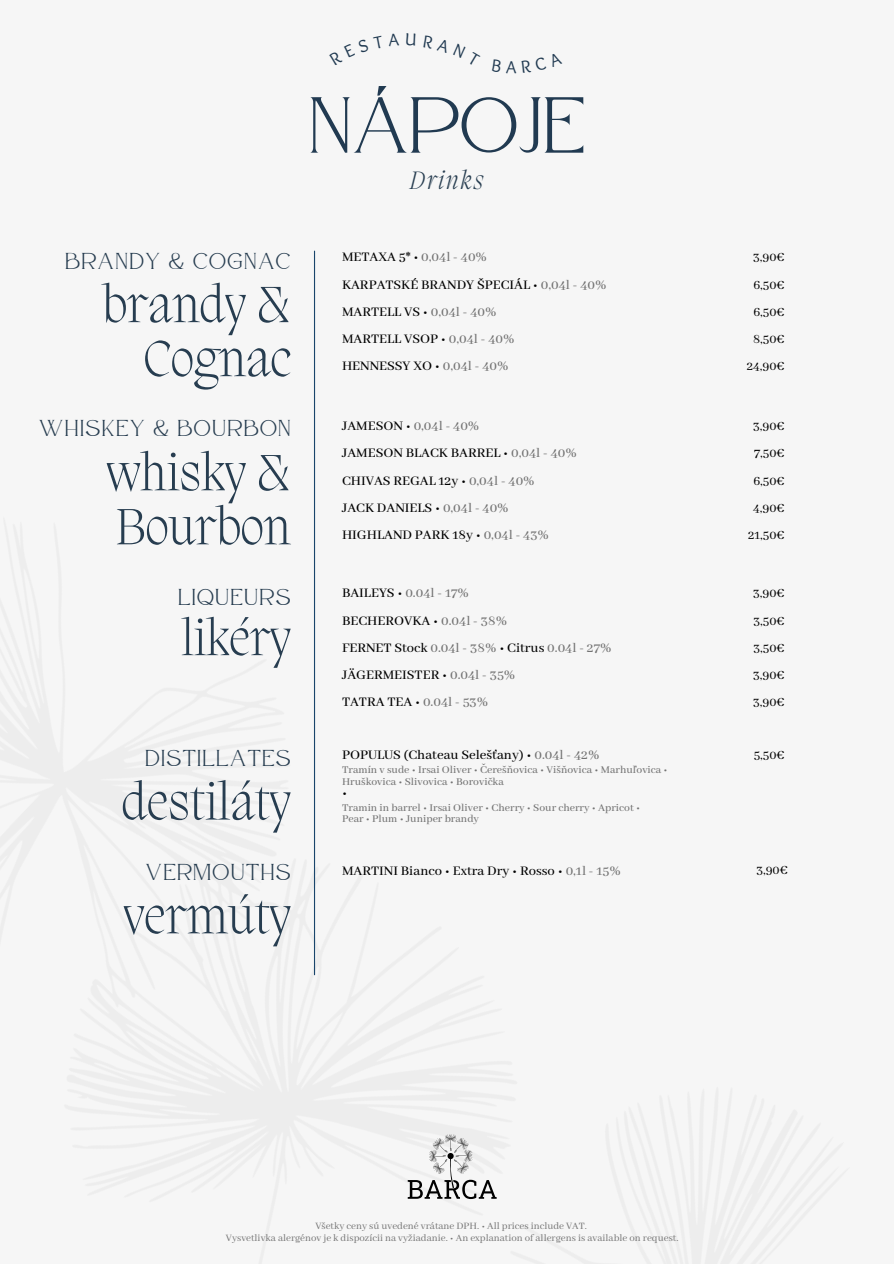
<style>
.page{position:relative;width:894px;height:1264px;background:#fff}
.page>*{position:absolute;margin:0;border:0;box-sizing:border-box;transform-origin:0 0}
.t1{font:79.2px "Atteron";color:#213a51}
.t2{font:200 52.2px/54px "Migra";color:#273d50;text-align:right}
.t3{font:200 50.7px "Migra";color:#273d50}
.t4{font:italic 200 25.8px "Migra";letter-spacing:.06em;color:#273d50}
.t5{font:22.95px "Atteron";letter-spacing:.06em;color:#273d50}
.t6{font:500 14.55px "Abhaya Libre";color:#000}
.t7{font:500 14.55px "Abhaya Libre";color:#737373}
.t8{font:13.95px "Abhaya Libre";color:#000}
.t9{font:500 11.55px "Abhaya Libre";color:#737373}
.t10{font:10.8px/11.7px "Abhaya Libre";color:#737373;text-align:center}
.s1{color:#737373}
.s2{color:#000}
</style>
<div class="page">
<div style="left:0;top:0;width:893px;height:1263px;background:#f6f6f6"></div>
<hr style="left:314px;top:251px;width:1px;height:723px;background:#19456b">
<svg style="left:407px;top:1134px;width:89px;height:64px"></svg>
<h1 class="t1" style="left:308px;top:79px;width:278px">NÁPOJE</h1>
<h3 class="t4" style="left:410px;top:168px;width:75px">Drinks</h3>
<h4 class="t5" style="left:65px;top:248px;width:227px">BRANDY &amp; COGNAC</h4>
<h6 class="t6" style="left:342px;top:249px;width:147px">METAXA 5* • <span class="s1">0,04l - 40%</span></h6>
<p class="t8" style="left:752px;top:249px;width:33px">3,90€</p>
<h2 class="t2" style="left:102px;top:282px;width:190px">brandy &amp;<br>Cognac</h2>
<h6 class="t6" style="left:342px;top:277px;width:266px">KARPATSKÉ BRANDY ŠPECIÁL • <span class="s1">0,04l - 40%</span></h6>
<h6 class="t6" style="left:342px;top:304px;width:156px">MARTELL VS • <span class="s1">0,04l - 40%</span></h6>
<h6 class="t6" style="left:342px;top:331px;width:174px">MARTELL VSOP • <span class="s1">0,04l - 40%</span></h6>
<h6 class="t6" style="left:342px;top:358px;width:168px">HENNESSY XO • <span class="s1">0,04l - 40%</span></h6>
<p class="t8" style="left:753px;top:277px;width:33px">6,50€</p>
<p class="t8" style="left:753px;top:304px;width:33px">6,50€</p>
<p class="t8" style="left:752px;top:331px;width:33px">8,50€</p>
<p class="t8" style="left:746px;top:358px;width:39px">24,90€</p>
<h4 class="t5" style="left:39px;top:414px;width:253px">WHISKEY &amp; BOURBON</h4>
<h6 class="t7" style="left:342px;top:418px;width:139px"><span class="s2">JAMESON •</span> 0,04l - 40%</h6>
<h6 class="t6" style="left:342px;top:445px;width:236px">JAMESON BLACK BARREL • <span class="s1">0,04l - 40%</span></h6>
<h6 class="t6" style="left:342px;top:472px;width:194px">CHIVAS REGAL 12y • <span class="s1">0,04l - 40%</span></h6>
<h6 class="t6" style="left:342px;top:499px;width:168px">JACK DANIELS • <span class="s1">0,04l - 40%</span></h6>
<p class="t8" style="left:752px;top:418px;width:33px">3,90€</p>
<p class="t8" style="left:754px;top:445px;width:32px">7,50€</p>
<p class="t8" style="left:753px;top:473px;width:33px">6,50€</p>
<p class="t8" style="left:752px;top:500px;width:33px">4,90€</p>
<h2 class="t2" style="left:107px;top:450px;width:186px;text-align:left">whisky &amp;<br>Bourbon</h2>
<h6 class="t6" style="left:342px;top:527px;width:208px">HIGHLAND PARK 18y • <span class="s1">0,04l - 43%</span></h6>
<p class="t8" style="left:748px;top:527px;width:38px">21,50€</p>
<h4 class="t5" style="left:178px;top:583px;width:114px">LIQUEURS</h4>
<h6 class="t7" style="left:342px;top:585px;width:128px"><span class="s2">BAILEYS •</span> 0.04l - 17%</h6>
<p class="t8" style="left:752px;top:585px;width:33px">3,90€</p>
<h2 class="t3" style="left:182px;top:614px;width:110px">likéry</h2>
<h6 class="t6" style="left:342px;top:612px;width:167px">BECHEROVKA • <span class="s1">0.04l - 38%</span></h6>
<h6 class="t6" style="left:342px;top:640px;width:271px">FERNET Stock <span class="s1">0.04l - 38%</span> • Citrus <span class="s1">0.04l - 27%</span></h6>
<h6 class="t6" style="left:342px;top:667px;width:175px">JÄGERMEISTER • <span class="s1">0.04l - 35%</span></h6>
<p class="t8" style="left:753px;top:613px;width:33px">3,50€</p>
<p class="t8" style="left:753px;top:640px;width:33px">3,50€</p>
<p class="t8" style="left:752px;top:667px;width:33px">3,90€</p>
<h6 class="t6" style="left:342px;top:694px;width:148px">TATRA TEA • <span class="s1">0.04l - 53%</span></h6>
<p class="t8" style="left:752px;top:694px;width:33px">3,90€</p>
<h4 class="t5" style="left:145px;top:745px;width:147px">DISTILLATES</h4>
<h2 class="t2" style="left:122px;top:779px;width:170px">destiláty</h2>
<h4 class="t5" style="left:145px;top:858px;width:147px">VERMOUTHS</h4>
<h2 class="t2" style="left:123px;top:893px;width:169px">vermúty</h2>
<h6 class="t6" style="left:342px;top:746px;width:259px">POPULUS (Chateau Selešťany) • <span class="s1">0.04l - 42%</span></h6>
<p class="t8" style="left:753px;top:747px;width:32px">5,50€</p>
<p class="t9" style="left:342px;top:763px;width:327px">Tramín v sude • Irsai Oliver • Čerešňovica • Višňovica • Marhuľovica •</p>
<p class="t9" style="left:342px;top:775px;width:163px">Hruškovica • Slivovica • Borovička</p>
<p class="t6" style="left:342px;top:785px;width:7px">•</p>
<p class="t9" style="left:342px;top:801px;width:299px">Tramin in barrel • Irsai Oliver • Cherry • Sour cherry • Apricot •</p>
<p class="t9" style="left:342px;top:812px;width:138px">Pear • Plum • Juniper brandy</p>
<h6 class="t6" style="left:342px;top:862px;width:280px">MARTINI Bianco • Extra Dry • Rosso • <span class="s1">0,1l - 15%</span></h6>
<p class="t8" style="left:756px;top:862px;width:33px">3,90€</p>
<p class="t10" style="left:226px;top:1220px;width:454px">Všetky ceny sú uvedené vrátane DPH. • All prices include VAT.<br>Vysvetlivka alergénov je k dispozícii na vyžiadanie. • An explanation of allergens is available on request.</p>
</div>
